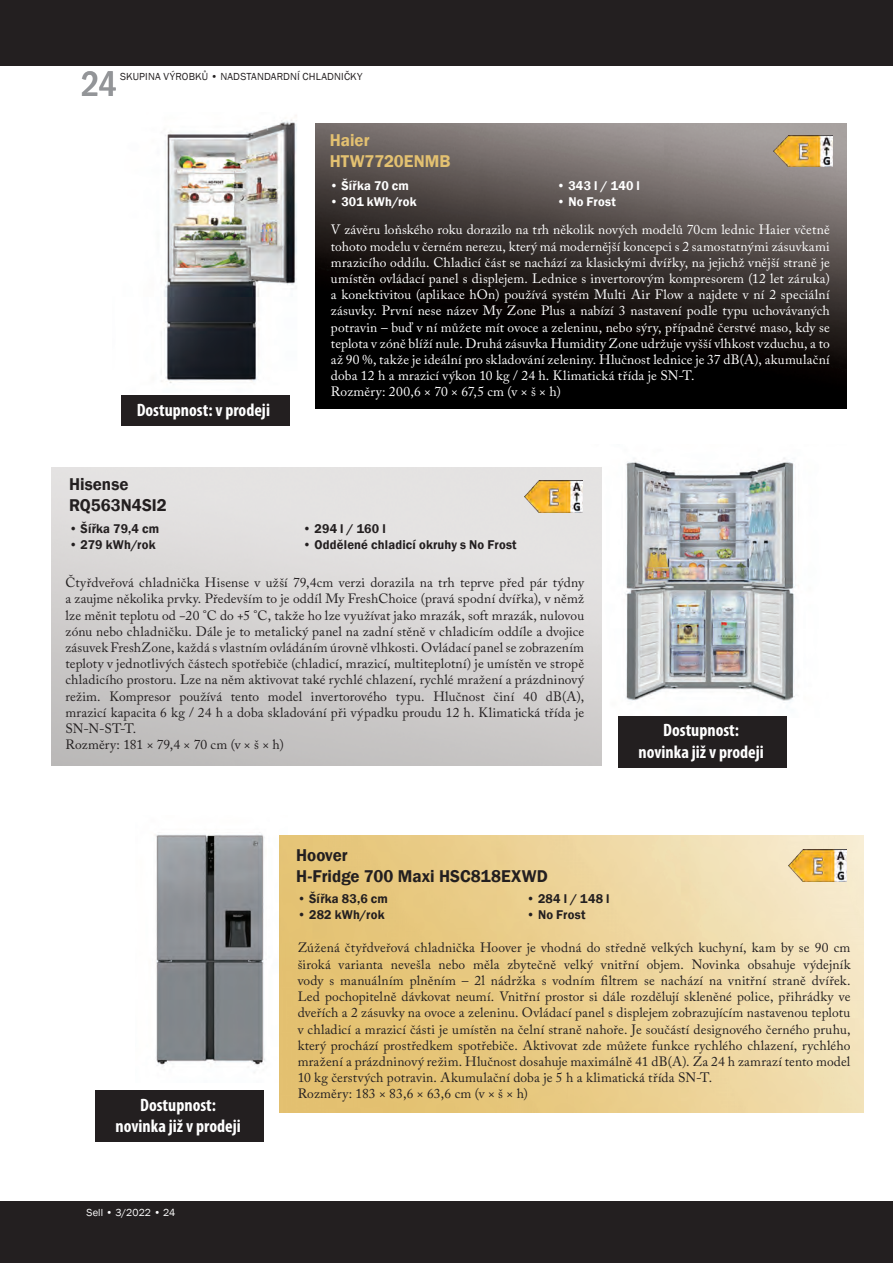
<style>
.page{position:relative;width:893px;height:1263px;background:#fff}
.page>*{position:absolute;margin:0;border:0;box-sizing:border-box;transform-origin:0 0}
.t1{font:500 condensed 36px "Franklin Gothic";color:#939598}
.t2{font:700 condensed 18px/21.6px "Myriad Pro";color:#fff;text-align:center}
.t3{font:600 17.55px/21px "Franklin Gothic";color:#231f20}
.t4{font:600 17.55px/21px "Franklin Gothic";color:#e3c171}
.t5{font:13.5px/16.2px "Adobe Caslon Pro";letter-spacing:.01em;color:#231f20}
.t6{font:13.5px/16.2px "Adobe Caslon Pro";letter-spacing:.01em;color:#fff}
.t7{font:600 13.05px "Franklin Gothic";letter-spacing:.015em;color:#231f20}
.t8{font:600 13.05px "Franklin Gothic";letter-spacing:.015em;color:#fff}
.t9{font:10.5px "Franklin Gothic";letter-spacing:.015em;color:#231f20}
.t10{font:10.5px "Franklin Gothic";letter-spacing:.01em;color:#fff}
</style>
<div class="page">
<div style="left:0;top:1201px;width:893px;height:62px;background:#231f20"></div>
<div style="left:0;top:0;width:893px;height:66px;background:#231f20"></div>
<img style="left:161px;top:115px;width:136px;height:268px">
<img style="left:154px;top:834px;width:133px;height:248px">
<img style="left:573px;top:458px;width:223px;height:260px">
<img style="left:315px;top:124px;width:532px;height:284px">
<img style="left:51px;top:468px;width:550px;height:297px">
<div style="left:121px;top:395px;width:168px;height:31px;background:#231f20"></div>
<img style="left:280px;top:836px;width:583px;height:276px">
<img style="left:789px;top:850px;width:58px;height:32px">
<div style="left:619px;top:716px;width:168px;height:52px;background:#231f20"></div>
<div style="left:96px;top:1091px;width:168px;height:51px;background:#231f20"></div>
<img style="left:525px;top:480px;width:58px;height:32px">
<img style="left:774px;top:135px;width:58px;height:32px">
<p class="t9" style="left:120px;top:70px;width:244px">SKUPINA VÝROBKŮ • NADSTANDARDNÍ CHLADNIČKY</p>
<h1 class="t1" style="left:81px;top:60px;width:37px">24</h1>
<p class="t4" style="left:330px;top:130px;width:122px">Haier<br>HTW7720ENMB</p>
<p class="t8" style="left:330px;top:178px;width:81px">• Šířka 70 cm</p>
<p class="t8" style="left:330px;top:194px;width:88px">• 301 kWh/rok</p>
<p class="t8" style="left:557px;top:178px;width:85px">• 343 l / 140 l</p>
<p class="t8" style="left:557px;top:194px;width:61px">• No Frost</p>
<h2 class="t2" style="left:137px;top:400px;width:135px">Dostupnost: v prodeji</h2>
<p class="t3" style="left:69px;top:474px;width:99px">Hisense<br>RQ563N4SI2</p>
<p class="t7" style="left:69px;top:520px;width:92px">• Šířka 79,4 cm</p>
<p class="t7" style="left:69px;top:536px;width:88px">• 279 kWh/rok</p>
<p class="t6" style="left:331px;top:222px;width:500px">V závěru loňského roku dorazilo na trh několik nových modelů 70cm lednic Haier včetně tohoto modelu v černém nerezu, který má modernější koncepci s 2 samostatnými zásuvkami mrazicího oddílu. Chladicí část se nachází za klasickými dvířky, na jejichž vnější straně je umístěn ovládací panel s displejem. Lednice s invertorovým kompresorem (12 let záruka) a konektivitou (aplikace hOn) používá systém Multi Air Flow a najdete v ní 2 speciální zásuvky. První nese název My Zone Plus a nabízí 3 nastavení podle typu uchovávaných potravin – buď v ní můžete mít ovoce a zeleninu, nebo sýry, případně čerstvé maso, kdy se teplota v zóně blíží nule. Druhá zásuvka Humidity Zone udržuje vyšší vlhkost vzduchu, a to až 90 %, takže je ideální pro skladování zeleniny. Hlučnost lednice je 37 dB(A), akumulační doba 12 h a mrazicí výkon 10 kg / 24 h. Klimatická třída je SN-T.<br>Rozměry: 200,6 × 70 × 67,5 cm (v × š × h)</p>
<p class="t7" style="left:303px;top:520px;width:84px">• 294 l / 160 l</p>
<p class="t7" style="left:303px;top:536px;width:215px">• Oddělené chladicí okruhy s No Frost</p>
<p class="t5" style="left:65px;top:574px;width:520px">Čtyřdveřová chladnička Hisense v užší 79,4cm verzi dorazila na trh teprve před pár týdny a zaujme několika prvky. Především to je oddíl My FreshChoice (pravá spodní dvířka), v němž lze měnit teplotu od −20 °C do +5 °C, takže ho lze využívat jako mrazák, soft mrazák, nulovou zónu nebo chladničku. Dále je to metalický panel na zadní stěně v chladicím oddíle a dvojice zásuvek FreshZone, každá s vlastním ovládáním úrovně vlhkosti. Ovládací panel se zobrazením teploty v jednotlivých částech spotřebiče (chladicí, mrazicí, multiteplotní) je umístěn ve stropě chladicího prostoru. Lze na něm aktivovat také rychlé chlazení, rychlé mražení a prázdninový režim. Kompresor používá tento model invertorového typu. Hlučnost činí 40 dB(A), mrazicí kapacita 6 kg / 24 h a doba skladování při výpadku proudu 12 h. Klimatická třída je SN-N-ST-T.<br>Rozměry: 181 × 79,4 × 70 cm (v × š × h)</p>
<h2 class="t2" style="left:639px;top:720px;width:127px">Dostupnost: novinka již v prodeji</h2>
<h2 class="t2" style="left:116px;top:1094px;width:127px">Dostupnost: novinka již v prodeji</h2>
<p class="t10" style="left:86px;top:1206px;width:90px">Sell • 3/2022 • 24</p>
<p class="t3" style="left:296px;top:844px;width:253px">Hoover<br>H-Fridge 700 Maxi HSC818EXWD</p>
<p class="t7" style="left:298px;top:891px;width:92px">• Šířka 83,6 cm</p>
<p class="t7" style="left:298px;top:906px;width:88px">• 282 kWh/rok</p>
<p class="t3" style="left:300px;top:870px;width:32px">AEG</p>
<p class="t7" style="left:526px;top:891px;width:85px">• 284 l / 148 l</p>
<p class="t7" style="left:526px;top:906px;width:61px">• No Frost</p>
<p class="t5" style="left:298px;top:940px;width:554px">Zúžená čtyřdveřová chladnička Hoover je vhodná do středně velkých kuchyní, kam by se 90 cm široká varianta nevešla nebo měla zbytečně velký vnitřní objem. Novinka obsahuje výdejník vody s manuálním plněním – 2l nádržka s vodním filtrem se nachází na vnitřní straně dvířek.<br>Led pochopitelně dávkovat neumí. Vnitřní prostor si dále rozdělují skleněné police, přihrádky ve dveřích a 2 zásuvky na ovoce a zeleninu. Ovládací panel s displejem zobrazujícím nastavenou teplotu v chladicí a mrazicí části je umístěn na čelní straně nahoře. Je součástí designového černého pruhu, který prochází prostředkem spotřebiče. Aktivovat zde můžete funkce rychlého chlazení, rychlého mražení a prázdninový režim. Hlučnost dosahuje maximálně 41 dB(A). Za 24 h zamrazí tento model 10 kg čerstvých potravin. Akumulační doba je 5 h a klimatická třída SN-T.<br>Rozměry: 183 × 83,6 × 63,6 cm (v × š × h)</p>
</div>
